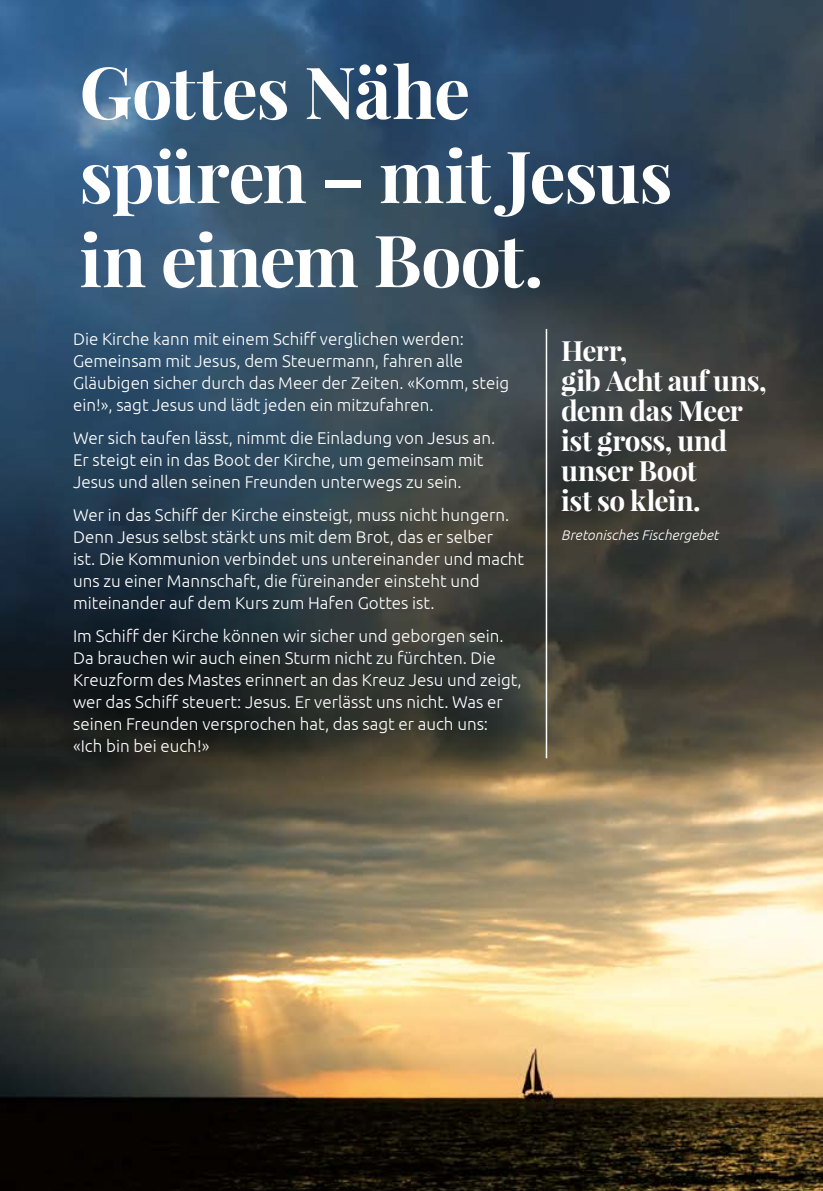
<style>
.page{position:relative;width:823px;height:1191px;background:#fff}
.page>*{position:absolute;margin:0;border:0;box-sizing:border-box;transform-origin:0 0}
.t1{font:700 72px/84px "Playfair Display";letter-spacing:-.02em;color:#fff}
.t2{font:700 28px/30px "Playfair Display";letter-spacing:-.02em;color:#fff}
.t3{font:300 17px/22px "Ubuntu";color:#fff}
.t4{font:italic 300 14px "Ubuntu";letter-spacing:.01em;color:#fff}
</style>
<div class="page">
<img style="left:0;top:0;width:822px;height:1191px">
<hr style="left:545px;top:329px;width:2px;height:429px;background:#fff">
<h1 class="t1" style="left:79px;top:50px;width:594px">Gottes Nähe spüren – mit Jesus in einem Boot.</h1>
<p class="t3" style="left:73px;top:327px;width:437px">Die Kirche kann mit einem Schiff verglichen werden:<br>Gemeinsam mit Jesus, dem Steuermann, fahren alle Gläubigen sicher durch das Meer der Zeiten. «Komm, steig ein!», sagt Jesus und lädt jeden ein mitzufahren.</p>
<p class="t3" style="left:73px;top:426px;width:423px">Wer sich taufen lässt, nimmt die Einladung von Jesus an.<br>Er steigt ein in das Boot der Kirche, um gemeinsam mit<br>Jesus und allen seinen Freunden unterwegs zu sein.</p>
<p class="t3" style="left:73px;top:503px;width:452px">Wer in das Schiff der Kirche einsteigt, muss nicht hungern.<br>Denn Jesus selbst stärkt uns mit dem Brot, das er selber<br>ist. Die Kommunion verbindet uns untereinander und macht uns zu einer Mannschaft, die füreinander einsteht und miteinander auf dem Kurs zum Hafen Gottes ist.</p>
<p class="t3" style="left:73px;top:624px;width:450px">Im Schiff der Kirche können wir sicher und geborgen sein.<br>Da brauchen wir auch einen Sturm nicht zu fürchten. Die Kreuzform des Mastes erinnert an das Kreuz Jesu und zeigt, wer das Schiff steuert: Jesus. Er verlässt uns nicht. Was er seinen Freunden versprochen hat, das sagt er auch uns: «Ich bin bei euch!»</p>
<h2 class="t2" style="left:561px;top:335px;width:207px">Herr,<br>gib Acht auf uns, denn das Meer ist gross, und unser Boot<br>ist so klein.</h2>
<p class="t4" style="left:561px;top:526px;width:159px">Bretonisches Fischergebet</p>
</div>
